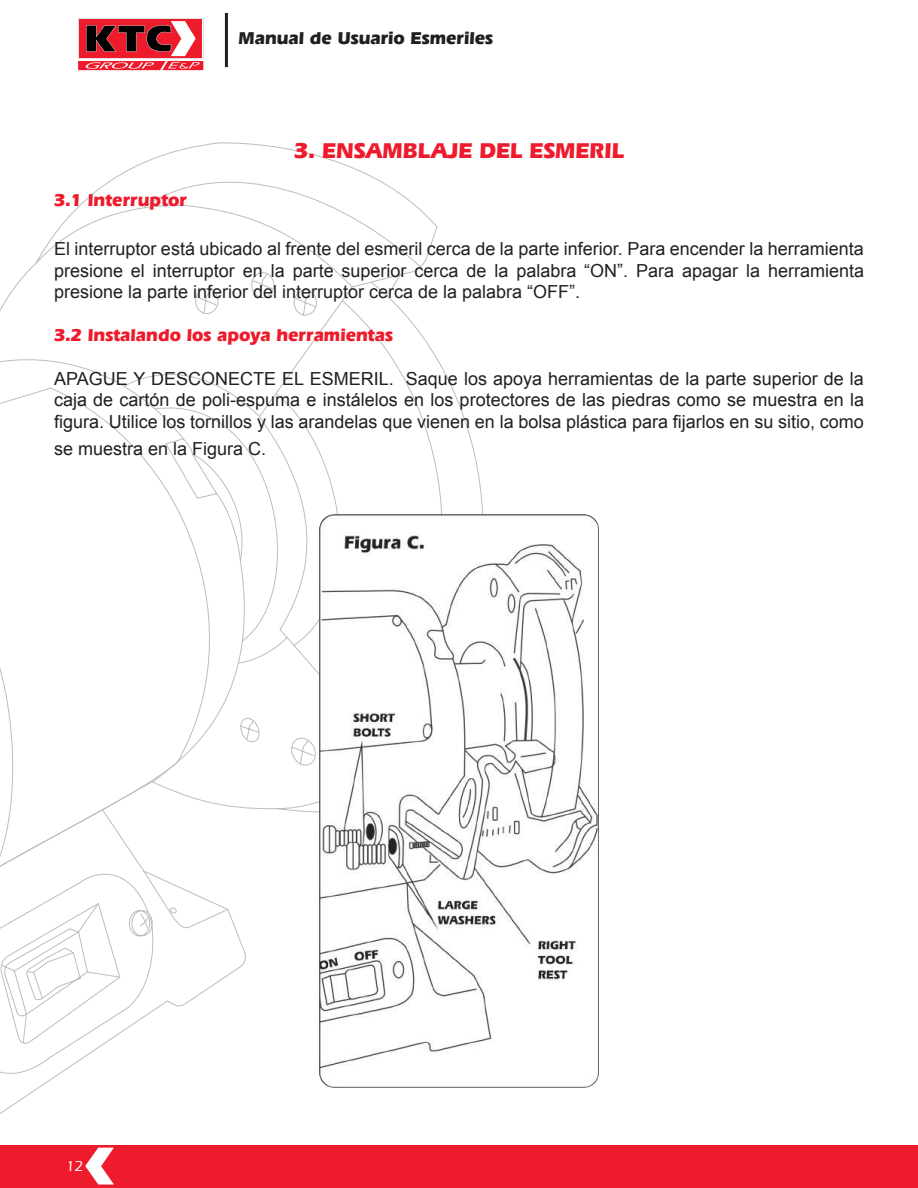
<style>
.page{position:relative;width:918px;height:1188px;background:#fff}
.page>*{position:absolute;margin:0;border:0;box-sizing:border-box;transform-origin:0 0}
.t1{font:700 22.5px "Eras IT Cby BT";color:#ee1b2c}
.t2{font:18px/21.6px "Arial";color:#231f20;text-align:justify}
.t3{font:700 18px "Eras IT Cby BT";color:#ee1b2c}
.t4{font:700 18px "Eras IT Cby BT";color:#231f20}
.t5{font:500 15px "Eras IT Cby BT";color:#fff}
</style>
<div class="page">
<svg style="left:26px;top:143px;width:412px;height:130px"></svg>
<svg style="left:0;top:273px;width:483px;height:841px"></svg>
<div style="left:0;top:1145px;width:918px;height:43px;background:#ee1b2c"></div>
<svg style="left:85px;top:1148px;width:29px;height:37px"></svg>
<hr style="left:225px;top:13px;width:3px;height:54px;background:#231f20">
<svg style="left:78px;top:18px;width:125px;height:52px;background:#c14650"></svg>
<img style="left:319px;top:514px;width:280px;height:574px">
<p class="t4" style="left:239px;top:27px;width:256px">Manual de Usuario Esmeriles</p>
<p class="t1" style="left:294px;top:136px;width:331px">3. ENSAMBLAJE DEL ESMERIL</p>
<p class="t3" style="left:54px;top:189px;width:135px">3.1 Interruptor</p>
<p class="t2" style="left:54px;top:238px;width:812px">El interruptor está ubicado al frente del esmeril cerca de la parte inferior. Para encender la herramienta presione el interruptor en la parte superior cerca de la palabra “ON”. Para apagar la herramienta presione la parte inferior del interruptor cerca de la palabra “OFF”.</p>
<p class="t3" style="left:54px;top:324px;width:341px">3.2 Instalando los apoya herramientas</p>
<p class="t2" style="left:54px;top:368px;width:812px">APAGUE Y DESCONECTE EL ESMERIL. Saque los apoya herramientas de la parte superior de la caja de cartón de poli-espuma e instálelos en los protectores de las piedras como se muestra en la figura. Utilice los tornillos y las arandelas que vienen en la bolsa plástica para fijarlos en su sitio, como</p>
<p class="t2" style="left:54px;top:438px;width:214px">se muestra en la Figura C.</p>
<p class="t5" style="left:67px;top:1157px;width:18px">12</p>
</div>
